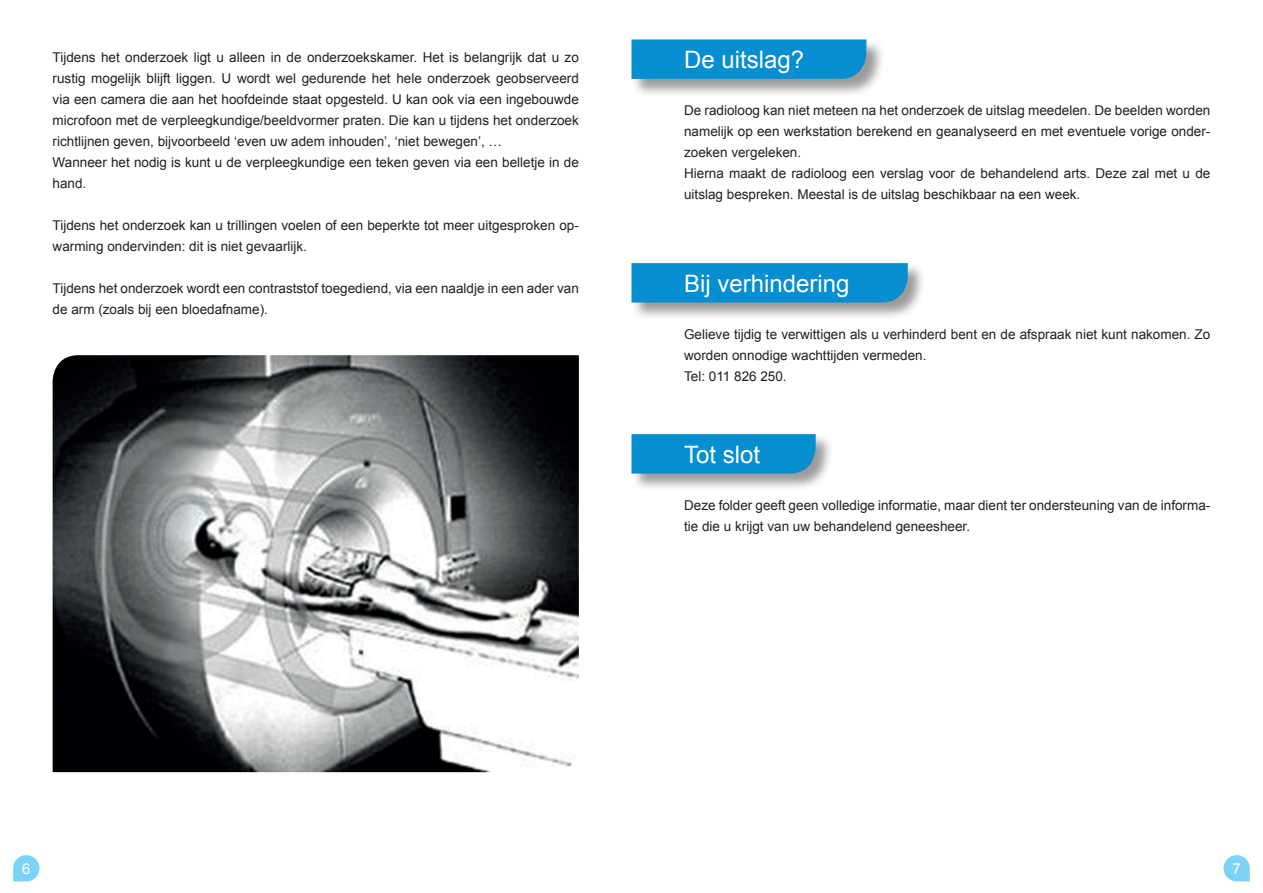
<style>
.page{position:relative;width:1263px;height:893px;background:#fff}
.page>*{position:absolute;margin:0;border:0;box-sizing:border-box;transform-origin:0 0}
._2_1_Titel_balk{font:24px "Arial";color:#fff}
.t1{font:15px "Arial";color:#fff}
._3_1_Bodytekst{font:13.5px/21px "Arial";color:#231f20}
</style>
<div class="page">
<svg style="left:13px;top:855px;width:26px;height:26px"></svg>
<svg style="left:1223px;top:855px;width:27px;height:26px"></svg>
<img style="left:53px;top:355px;width:526px;height:417px">
<div style="left:631px;top:40px;width:254px;height:57px;background:#231f20;opacity:.45"></div>
<div style="left:631px;top:39px;width:235px;height:40px;background:#068ed0"></div>
<div style="left:631px;top:263px;width:295px;height:58px;background:#231f20;opacity:.45"></div>
<div style="left:631px;top:263px;width:277px;height:40px;background:#068ed0"></div>
<div style="left:631px;top:434px;width:203px;height:58px;background:#231f20;opacity:.45"></div>
<svg style="left:631px;top:434px;width:185px;height:40px;background:#0c8fce"></svg>
<p class="_3_1_Bodytekst" style="left:53px;top:47px;width:528px;text-align:justify">Tijdens het onderzoek ligt u alleen in de onderzoekskamer. Het is belangrijk dat u zo rustig mogelijk blijft liggen. U wordt wel gedurende het hele onderzoek geobserveerd via een camera die aan het hoofdeinde staat opgesteld. U kan ook via een ingebouwde microfoon met de verpleegkundige/beeldvormer praten. Die kan u tijdens het onderzoek richtlijnen geven, bijvoorbeeld ‘even uw adem inhouden’, ‘niet bewegen’, …</p>
<p class="_3_1_Bodytekst" style="left:53px;top:152px;width:528px">Wanneer het nodig is kunt u de verpleegkundige een teken geven via een belletje in de hand.</p>
<p class="_3_1_Bodytekst" style="left:53px;top:215px;width:528px">Tijdens het onderzoek kan u trillingen voelen of een beperkte tot meer uitgesproken op&shy;warming ondervinden: dit is niet gevaarlijk.</p>
<p class="_3_1_Bodytekst" style="left:53px;top:278px;width:528px">Tijdens het onderzoek wordt een contraststof toegediend, via een naaldje in een ader van de arm (zoals bij een bloedafname).</p>
<p class="_2_1_Titel_balk" style="left:684px;top:44px;width:122px">De uitslag?</p>
<p class="_3_1_Bodytekst" style="left:684px;top:100px;width:528px;text-align:justify">De radioloog kan niet meteen na het onderzoek de uitslag meedelen. De beelden worden namelijk op een werkstation berekend en geanalyseerd en met eventuele vorige onder&shy;zoeken vergeleken.</p>
<p class="_3_1_Bodytekst" style="left:684px;top:163px;width:528px">Hierna maakt de radioloog een verslag voor de behandelend arts. Deze zal met u de uitslag bespreken. Meestal is de uitslag beschikbaar na een week.</p>
<p class="_2_1_Titel_balk" style="left:684px;top:267px;width:167px">Bij verhindering</p>
<p class="_3_1_Bodytekst" style="left:684px;top:324px;width:528px">Gelieve tijdig te verwittigen als u verhinderd bent en de afspraak niet kunt nakomen. Zo worden onnodige wachttijden vermeden.</p>
<p class="_3_1_Bodytekst" style="left:684px;top:366px;width:104px">Tel: 011 826 250.</p>
<p class="_2_1_Titel_balk" style="left:684px;top:438px;width:78px">Tot slot</p>
<p class="_3_1_Bodytekst" style="left:684px;top:495px;width:528px">Deze folder geeft geen volledige informatie, maar dient ter ondersteuning van de informa&shy;tie die u krijgt van uw behandelend geneesheer.</p>
<p class="t1" style="left:22px;top:859px;width:10px">6</p>
<p class="t1" style="left:1232px;top:859px;width:10px">7</p>
</div>
